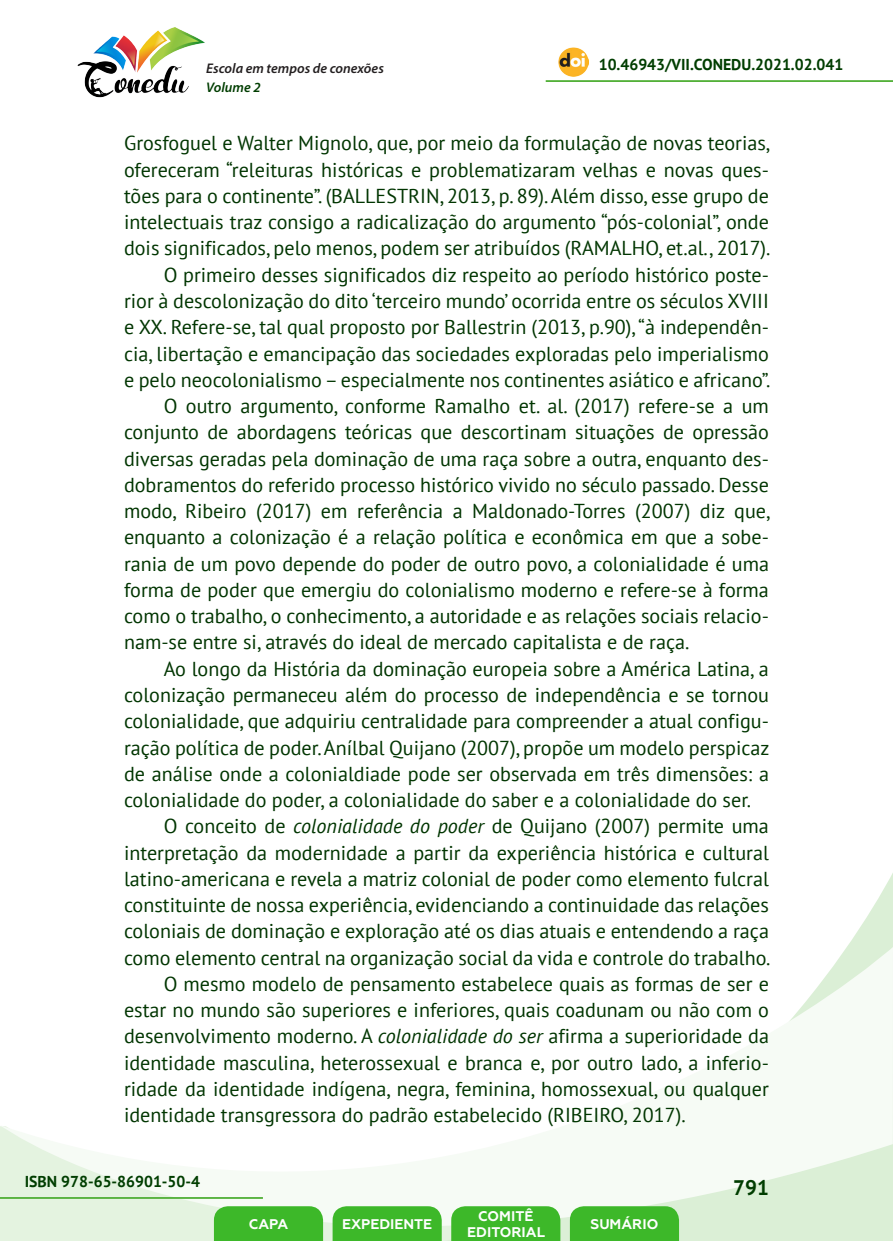
<style>
.page{position:relative;width:893px;height:1241px;background:#fff}
.page>*{position:absolute;margin:0;border:0;box-sizing:border-box;transform-origin:0 0}
.t1{font:700 21px "PT Sans";color:#003d00}
._8_CORPO{font:20.12px/26.2px "PT Sans";color:#003500;text-align:justify}
.t2{font:700 15.75px "PT Sans";color:#003d00}
.t3{font:700 14px/16.8px "Geometria";color:#fff;text-align:center}
.t4{font:italic 600 14px "Myriad Pro";color:#231f20}
.t5{font:italic 600 14px "Myriad Pro";color:#003d00}
.s1{font-style:italic}
</style>
<div class="page">
<svg style="left:848px;top:873px;width:45px;height:73px"></svg>
<svg style="left:0;top:946px;width:893px;height:294px"></svg>
<hr style="left:0;top:1196px;width:263px;height:2px;background:#4cad31">
<hr style="left:546px;top:80px;width:347px;height:2px;background:#4cad31">
<img style="left:559px;top:47px;width:30px;height:30px">
<img style="left:77px;top:27px;width:128px;height:71px">
<svg style="left:214px;top:1205px;width:109px;height:35px;background:#47bb34"></svg>
<svg style="left:333px;top:1205px;width:109px;height:35px;background:#47bb34"></svg>
<svg style="left:451px;top:1205px;width:109px;height:35px;background:#47bb34"></svg>
<svg style="left:570px;top:1205px;width:109px;height:35px;background:#46bb33"></svg>
<p class="t4" style="left:206px;top:59px;width:179px">Escola em tempos de conexões</p>
<p class="t2" style="left:599px;top:54px;width:246px">10.46943/VII.CONEDU.2021.02.041</p>
<p class="t5" style="left:206px;top:78px;width:56px">Volume 2</p>
<p class="_8_CORPO" style="left:124px;top:130px;width:648px">Grosfoguel e Walter Mignolo, que, por meio da formulação de novas teorias, ofereceram “releituras históricas e problematizaram velhas e novas ques&shy;tões para o continente”. (BALLESTRIN, 2013, p. 89). Além disso, esse grupo de intelectuais traz consigo a radicalização do argumento “pós-colonial”, onde dois significados, pelo menos, podem ser atribuídos (RAMALHO, et.al., 2017).</p>
<p class="_8_CORPO" style="left:124px;top:261px;width:648px;text-indent:40px">O primeiro desses significados diz respeito ao período histórico poste&shy;rior à descolonização do dito ‘terceiro mundo’ ocorrida entre os séculos XVIII e XX. Refere-se, tal qual proposto por Ballestrin (2013, p.90), “à independên&shy;cia, libertação e emancipação das sociedades exploradas pelo imperialismo e pelo neocolonialismo – especialmente nos continentes asiático e africano”.</p>
<p class="_8_CORPO" style="left:124px;top:392px;width:648px;text-indent:40px">O outro argumento, conforme Ramalho et. al. (2017) refere-se a um conjunto de abordagens teóricas que descortinam situações de opressão diversas geradas pela dominação de uma raça sobre a outra, enquanto des&shy;dobramentos do referido processo histórico vivido no século passado. Desse modo, Ribeiro (2017) em referência a Maldonado-Torres (2007) diz que, enquanto a colonização é a relação política e econômica em que a sobe&shy;rania de um povo depende do poder de outro povo, a colonialidade é uma forma de poder que emergiu do colonialismo moderno e refere-se à forma como o trabalho, o conhecimento, a autoridade e as relações sociais relacio&shy;nam-se entre si, através do ideal de mercado capitalista e de raça.</p>
<p class="_8_CORPO" style="left:124px;top:655px;width:647px;text-indent:40px">Ao longo da História da dominação europeia sobre a América Latina, a colonização permaneceu além do processo de independência e se tornou colonialidade, que adquiriu centralidade para compreender a atual configu&shy;ração política de poder. Anílbal Quijano (2007), propõe um modelo perspicaz de análise onde a colonialdiade pode ser observada em três dimensões: a colonialidade do poder, a colonialidade do saber e a colonialidade do ser.</p>
<p class="_8_CORPO" style="left:124px;top:812px;width:648px;text-indent:40px">O conceito de <span class="s1">colonialidade do poder</span> de Quijano (2007) permite uma interpretação da modernidade a partir da experiência histórica e cultural latino-americana e revela a matriz colonial de poder como elemento fulcral constituinte de nossa experiência, evidenciando a continuidade das relações coloniais de dominação e exploração até os dias atuais e entendendo a raça como elemento central na organização social da vida e controle do trabalho.</p>
<p class="_8_CORPO" style="left:124px;top:970px;width:646px;text-indent:40px">O mesmo modelo de pensamento estabelece quais as formas de ser e estar no mundo são superiores e inferiores, quais coadunam ou não com o desenvolvimento moderno. A <span class="s1">colonialidade do ser</span> afirma a superioridade da identidade masculina, heterossexual e branca e, por outro lado, a inferio&shy;ridade da identidade indígena, negra, feminina, homossexual, ou qualquer identidade transgressora do padrão estabelecido (RIBEIRO, 2017).</p>
<p class="t2" style="left:25px;top:1170px;width:177px">ISBN 978-65-86901-50-4</p>
<p class="t3" style="left:249px;top:1215px;width:41px">CAPA</p>
<p class="t3" style="left:342px;top:1215px;width:92px">EXPEDIENTE</p>
<p class="t3" style="left:467px;top:1207px;width:79px">COMITÊ<br>EDITORIAL</p>
<p class="t3" style="left:590px;top:1215px;width:69px">SUMÁRIO</p>
<p class="t1" style="left:733px;top:1173px;width:37px">791</p>
</div>
